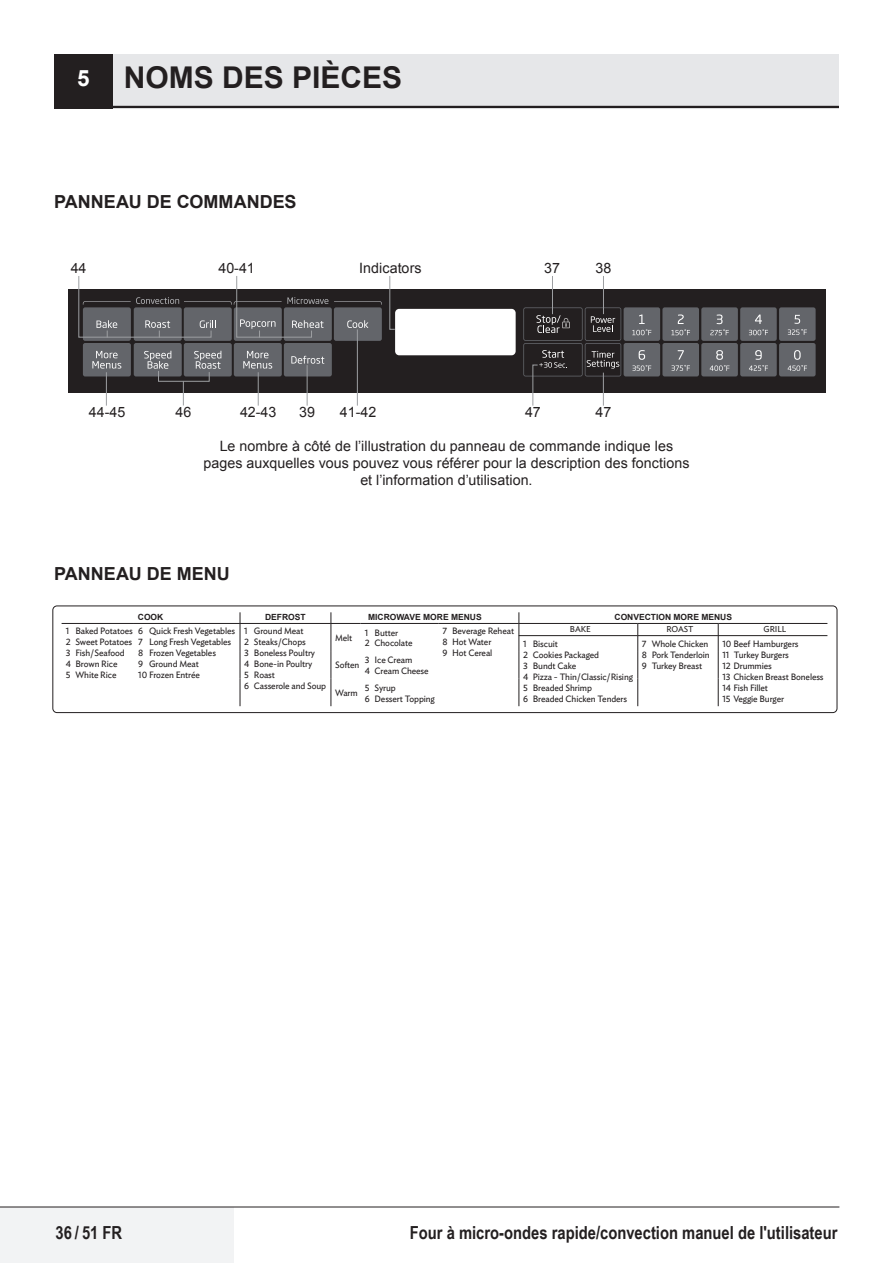
<style>
.page{position:relative;width:893px;height:1263px;background:#fff}
.page>*{position:absolute;margin:0;border:0;box-sizing:border-box;transform-origin:0 0}
.t1{font:700 30px "Arial";color:#231f20}
.t2{font:700 18px "Arial Narrow";color:#231f20}
.t3{font:700 18px "Arial";color:#231f20}
.t4{font:14.25px/17.1px "Arial";letter-spacing:.005em;color:#231f20;text-align:center}
.t5{font:9.15px/10.9px "Ideal Sans";letter-spacing:-.01em;color:#231f20}
.t6{font:700 8.55px "Arial";color:#231f20}
.t7{font:8.55px "Ideal Sans";letter-spacing:-.01em;color:#231f20}
.s1{font-size:22.5px;color:#fff}
</style>
<div class="page">
<div style="left:0;top:1207px;width:234px;height:56px;background:#f2f3f4"></div>
<div style="left:54px;top:54px;width:785px;height:55px;background:#e6e7e9"></div>
<hr style="left:0;top:1207px;width:839px;height:1px;background:#231f20">
<div style="left:54px;top:54px;width:58px;height:54px;background:#231f20"></div>
<hr style="left:54px;top:106px;width:785px;height:2px;background:#231f20">
<div style="left:68px;top:289px;width:758px;height:104px;background:#231f20"></div>
<div style="left:395px;top:309px;width:121px;height:46px;background:#fff;border-radius:4px"></div>
<svg style="left:334px;top:301px;width:48px;height:4px"></svg>
<div style="left:83px;top:307px;width:48px;height:34px;background:#63656a;border-radius:2px"></div>
<div style="left:134px;top:307px;width:48px;height:34px;background:#63656a;border-radius:2px"></div>
<div style="left:184px;top:307px;width:48px;height:34px;background:#63656a;border-radius:2px"></div>
<div style="left:234px;top:307px;width:48px;height:34px;background:#63656a;border-radius:2px"></div>
<div style="left:284px;top:307px;width:48px;height:34px;background:#63656a;border-radius:2px"></div>
<div style="left:83px;top:343px;width:48px;height:33px;background:#63656a;border-radius:2px"></div>
<div style="left:134px;top:343px;width:48px;height:33px;background:#63656a;border-radius:2px"></div>
<div style="left:184px;top:343px;width:48px;height:33px;background:#63656a;border-radius:2px"></div>
<div style="left:234px;top:343px;width:48px;height:33px;background:#63656a;border-radius:2px"></div>
<div style="left:284px;top:343px;width:48px;height:33px;background:#63656a;border-radius:2px"></div>
<div style="left:334px;top:307px;width:48px;height:34px;background:#63656a;border-radius:2px"></div>
<div style="left:624px;top:343px;width:36px;height:33px;background:#63656a;border-radius:2px"></div>
<div style="left:624px;top:307px;width:36px;height:34px;background:#63656a;border-radius:2px"></div>
<div style="left:662px;top:343px;width:37px;height:33px;background:#63656a;border-radius:2px"></div>
<div style="left:662px;top:307px;width:37px;height:34px;background:#63656a;border-radius:2px"></div>
<div style="left:701px;top:343px;width:37px;height:33px;background:#63656a;border-radius:2px"></div>
<div style="left:701px;top:307px;width:37px;height:34px;background:#63656a;border-radius:2px"></div>
<div style="left:740px;top:343px;width:37px;height:33px;background:#63656a;border-radius:2px"></div>
<div style="left:740px;top:307px;width:37px;height:34px;background:#63656a;border-radius:2px"></div>
<div style="left:779px;top:343px;width:37px;height:33px;background:#63656a;border-radius:2px"></div>
<div style="left:779px;top:307px;width:37px;height:34px;background:#63656a;border-radius:2px"></div>
<svg style="left:291px;top:356px;width:33px;height:8px"></svg>
<svg style="left:243px;top:351px;width:29px;height:18px"></svg>
<svg style="left:92px;top:351px;width:29px;height:18px"></svg>
<svg style="left:347px;top:320px;width:21px;height:8px"></svg>
<svg style="left:788px;top:315px;width:19px;height:20px"></svg>
<svg style="left:749px;top:315px;width:19px;height:20px"></svg>
<svg style="left:710px;top:314px;width:19px;height:21px"></svg>
<svg style="left:671px;top:314px;width:19px;height:21px"></svg>
<svg style="left:632px;top:314px;width:19px;height:21px"></svg>
<svg style="left:788px;top:350px;width:19px;height:21px"></svg>
<svg style="left:749px;top:350px;width:19px;height:21px"></svg>
<svg style="left:710px;top:350px;width:19px;height:21px"></svg>
<svg style="left:671px;top:350px;width:19px;height:21px"></svg>
<svg style="left:632px;top:350px;width:19px;height:21px"></svg>
<hr style="left:106px;top:372px;width:1px;height:34px;background:#9d9fa2">
<hr style="left:357px;top:329px;width:1px;height:77px;background:#9d9fa2">
<svg style="left:389px;top:276px;width:7px;height:54px"></svg>
<hr style="left:552px;top:276px;width:1px;height:38px;background:#9d9fa2">
<hr style="left:603px;top:276px;width:1px;height:38px;background:#9d9fa2">
<svg style="left:144px;top:351px;width:77px;height:54px"></svg>
<hr style="left:258px;top:372px;width:1px;height:34px;background:#9d9fa2">
<hr style="left:307px;top:365px;width:1px;height:41px;background:#9d9fa2">
<svg style="left:523px;top:307px;width:98px;height:99px"></svg>
<hr style="left:603px;top:373px;width:1px;height:33px;background:#9d9fa2">
<svg style="left:78px;top:276px;width:250px;height:62px"></svg>
<hr style="left:62px;top:623px;width:72px;height:1px;background:#231f20">
<hr style="left:134px;top:623px;width:106px;height:1px;background:#231f20">
<hr style="left:240px;top:623px;width:91px;height:1px;background:#231f20">
<svg style="left:240px;top:612px;width:1px;height:94px"></svg>
<svg style="left:519px;top:612px;width:1px;height:94px"></svg>
<svg style="left:331px;top:612px;width:1px;height:94px"></svg>
<hr style="left:331px;top:623px;width:30px;height:1px;background:#231f20">
<hr style="left:361px;top:623px;width:77px;height:1px;background:#231f20">
<hr style="left:438px;top:623px;width:81px;height:1px;background:#231f20">
<hr style="left:519px;top:623px;width:119px;height:1px;background:#231f20">
<svg style="left:637px;top:624px;width:1px;height:82px"></svg>
<hr style="left:638px;top:623px;width:80px;height:1px;background:#231f20">
<hr style="left:718px;top:623px;width:109px;height:1px;background:#231f20">
<svg style="left:718px;top:624px;width:1px;height:82px"></svg>
<hr style="left:519px;top:635px;width:118px;height:1px;background:#231f20">
<hr style="left:638px;top:635px;width:80px;height:1px;background:#231f20">
<hr style="left:718px;top:635px;width:109px;height:1px;background:#231f20">
<div style="left:53px;top:606px;width:784px;height:107px;border:1px solid #231f20;border-radius:4px"></div>
<h1 class="t1" style="left:77px;top:58px;width:326px"><span class="s1">5</span> NOMS DES PIÈCES</h1>
<h2 class="t3" style="left:54px;top:190px;width:244px">PANNEAU DE COMMANDES</h2>
<h3 class="t4" style="left:71px;top:260px;width:17px">44</h3>
<h3 class="t4" style="left:218px;top:260px;width:38px">40-41</h3>
<h3 class="t4" style="left:359px;top:260px;width:64px">Indicators</h3>
<h3 class="t4" style="left:544px;top:260px;width:17px">37</h3>
<h3 class="t4" style="left:595px;top:260px;width:18px">38</h3>
<h3 class="t4" style="left:176px;top:404px;width:17px">46</h3>
<h3 class="t4" style="left:240px;top:404px;width:38px">42-43</h3>
<h3 class="t4" style="left:299px;top:404px;width:17px">39</h3>
<h3 class="t4" style="left:525px;top:404px;width:17px">47</h3>
<h3 class="t4" style="left:595px;top:404px;width:17px">47</h3>
<h3 class="t4" style="left:89px;top:404px;width:38px">44-45</h3>
<h3 class="t4" style="left:340px;top:404px;width:38px">41-42</h3>
<h3 class="t4" style="left:203px;top:437px;width:488px">Le nombre à côté de l’illustration du panneau de commande indique les pages auxquelles vous pouvez vous référer pour la description des fonctions et l’information d’utilisation.</h3>
<h2 class="t3" style="left:54px;top:562px;width:177px">PANNEAU DE MENU</h2>
<p class="t6" style="left:138px;top:611px;width:27px">COOK</p>
<p class="t6" style="left:265px;top:611px;width:42px">DEFROST</p>
<p class="t6" style="left:368px;top:611px;width:115px">MICROWAVE MORE MENUS</p>
<p class="t6" style="left:614px;top:611px;width:119px">CONVECTION MORE MENUS</p>
<p class="t5" style="left:66px;top:625px;width:69px">1 Baked Potatoes<br>2 Sweet Potatoes<br>3 Fish / Seafood<br>4 Brown Rice<br>5 White Rice</p>
<p class="t5" style="left:138px;top:625px;width:99px">6 Quick Fresh Vegetables<br>7 Long Fresh Vegetables<br>8 Frozen Vegetables<br>9 Ground Meat<br>10 Frozen Entrée</p>
<p class="t5" style="left:244px;top:625px;width:83px">1 Ground Meat<br>2 Steaks / Chops<br>3 Boneless Poultry<br>4 Bone-in Poultry<br>5 Roast<br>6 Casserole and Soup</p>
<p class="t5" style="left:335px;top:632px;width:19px">Melt</p>
<p class="t5" style="left:365px;top:627px;width:49px;line-height:9.9px">1 Butter<br>2 Chocolate</p>
<p class="t5" style="left:442px;top:625px;width:73px">7 Beverage Reheat<br>8 Hot Water<br>9 Hot Cereal</p>
<p class="t7" style="left:570px;top:623px;width:22px">BAKE</p>
<p class="t5" style="left:523px;top:638px;width:111px">1 Biscuit<br>2 Cookies Packaged<br>3 Bundt Cake<br>4 Pizza - Thin / Classic / Rising<br>5 Breaded Shrimp<br>6 Breaded Chicken Tenders</p>
<p class="t5" style="left:335px;top:659px;width:26px">Soften</p>
<p class="t5" style="left:365px;top:654px;width:65px">3 Ice Cream<br>4 Cream Cheese</p>
<p class="t5" style="left:335px;top:687px;width:24px">Warm</p>
<p class="t5" style="left:365px;top:681px;width:72px">5 Syrup<br>6 Dessert Topping</p>
<p class="t7" style="left:666px;top:623px;width:28px">ROAST</p>
<p class="t5" style="left:642px;top:638px;width:69px">7 Whole Chicken<br>8 Pork Tenderloin<br>9 Turkey Breast</p>
<p class="t7" style="left:764px;top:623px;width:24px">GRILL</p>
<p class="t5" style="left:722px;top:638px;width:103px">10 Beef Hamburgers<br>11 Turkey Burgers<br>12 Drummies<br>13 Chicken Breast Boneless<br>14 Fish Fillet<br>15 Veggie Burger</p>
<h2 class="t2" style="left:55px;top:1218px;width:68px">36 / 51 FR</h2>
<h2 class="t2" style="left:410px;top:1218px;width:429px">Four à micro-ondes rapide/convection manuel de l'utilisateur</h2>
</div>
